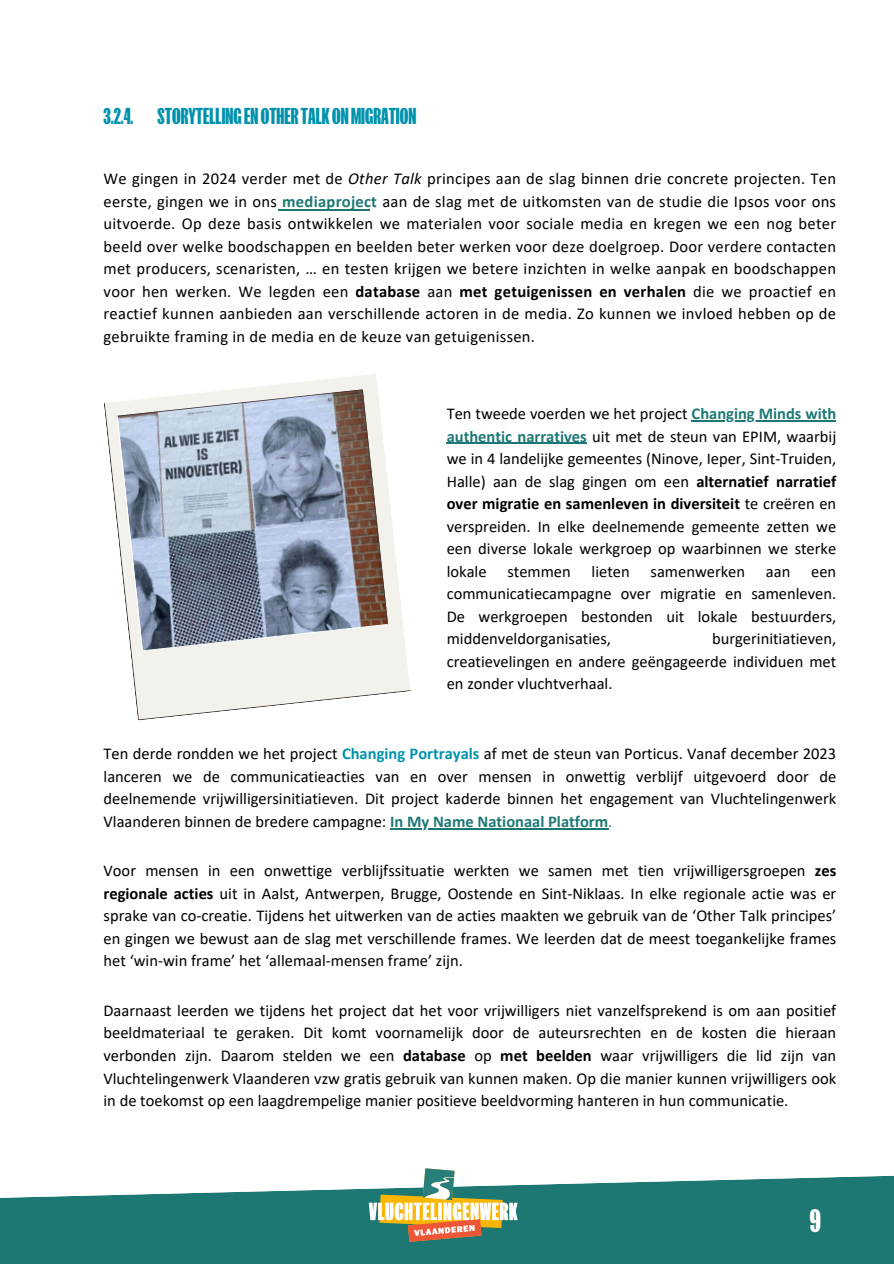
<style>
.page{position:relative;width:894px;height:1264px;background:#fff}
.page>*{position:absolute;margin:0;border:0;box-sizing:border-box;transform-origin:0 0}
.t1{font:700 30px "FK Screamer";color:#fff}
.t2{font:700 21px "FK Screamer";color:#0092ad}
.t3{font:16.5px/22.5px "Calibri";color:#000;text-align:justify}
.s1{font-style:italic}
.s2{font-weight:700;color:#1d7874}
.s3{font-weight:700}
.s4{font-weight:700;color:#0092ad}
.s5{color:#1d7874}
</style>
<div class="page">
<hr style="left:278px;top:209px;width:91px;height:1px;background:#1d7874">
<svg style="left:0;top:1175px;width:893px;height:88px;background:#3a8985"></svg>
<svg style="left:368px;top:1168px;width:149px;height:73px"></svg>
<svg style="left:134px;top:690px;width:277px;height:30px;fill:#f2f1eb"></svg>
<svg style="left:104px;top:374px;width:306px;height:316px;background:#b5bac2"></svg>
<hr style="left:691px;top:420px;width:145px;height:1px;background:#1d7874">
<hr style="left:446px;top:443px;width:140px;height:1px;background:#1d7874">
<hr style="left:390px;top:828px;width:218px;height:1px;background:#1d7874">
<p class="t2" style="left:104px;top:105px;width:31px">3.2.4.</p>
<p class="t2" style="left:157px;top:105px;width:260px">STORYTELLINGEN OTHERTALK ONMIGRATION</p>
<p class="t3" style="left:104px;top:169px;width:733px">We gingen in 2024 verder met de <span class="s1">Other Talk</span> principes aan de slag binnen drie concrete projecten. Ten eerste, gingen we in ons <span class="s2">mediaproject</span> aan de slag met de uitkomsten van de studie die Ipsos voor ons uitvoerde. Op deze basis ontwikkelen we materialen voor sociale media en kregen we een nog beter beeld over welke boodschappen en beelden beter werken voor deze doelgroep. Door verdere contacten met producers, scenaristen, … en testen krijgen we betere inzichten in welke aanpak en boodschappen voor hen werken. We legden een <span class="s3">database</span> aan <span class="s3">met getuigenissen en verhalen</span> die we proactief en reactief kunnen aanbieden aan verschillende actoren in de media. Zo kunnen we invloed hebben op de gebruikte framing in de media en de keuze van getuigenissen.</p>
<p class="t3" style="left:446px;top:404px;width:391px">Ten tweede voerden we het project <span class="s2">Changing Minds with</span></p>
<p class="t3" style="left:446px;top:426px;width:391px"><span class="s2">authentic narratives</span> uit met de steun van EPIM, waarbij we in 4 landelijke gemeentes (Ninove, Ieper, Sint-Truiden, Halle) aan de slag gingen om een <span class="s3">alternatief narratief over migratie en samenleven in diversiteit</span> te creëren en verspreiden. In elke deelnemende gemeente zetten we een diverse lokale werkgroep op waarbinnen we sterke lokale</p>
<p class="t3" style="left:507px;top:561px;width:65px">stemmen</p>
<p class="t3" style="left:591px;top:561px;width:40px">lieten</p>
<p class="t3" style="left:650px;top:561px;width:96px">samenwerken</p>
<p class="t3" style="left:765px;top:561px;width:26px">aan</p>
<p class="t3" style="left:446px;top:561px;width:391px;text-indent:364px">een communicatiecampagne over migratie en samenleven.<br>De werkgroepen bestonden uit lokale bestuurders, middenveldorganisaties,</p>
<p class="t3" style="left:446px;top:629px;width:391px;text-indent:265px">burgerinitiatieven, creatievelingen en andere geëngageerde individuen met en zonder vluchtverhaal.</p>
<p class="t3" style="left:104px;top:744px;width:734px">Ten derde rondden we het project <span class="s4">Changing Portrayals</span> af met de steun van Porticus. Vanaf december 2023 lanceren we de communicatieacties van en over mensen in onwettig verblijf uitgevoerd door de deelnemende vrijwilligersinitiatieven. Dit project kaderde binnen het engagement van Vluchtelingenwerk Vlaanderen binnen de bredere campagne: <span class="s2">In My Name Nationaal Platform</span><span class="s5">.</span></p>
<p class="t3" style="left:104px;top:860px;width:734px">Voor mensen in een onwettige verblijfssituatie werkten we samen met tien vrijwilligersgroepen <span class="s3">zes regionale acties</span> uit in Aalst, Antwerpen, Brugge, Oostende en Sint-Niklaas. In elke regionale actie was er sprake van co-creatie. Tijdens het uitwerken van de acties maakten we gebruik van de ‘Other Talk principes’ en gingen we bewust aan de slag met verschillende frames. We leerden dat de meest toegankelijke frames het ‘win-win frame’ het ‘allemaal-mensen frame’ zijn.</p>
<p class="t3" style="left:103px;top:1000px;width:734px">Daarnaast leerden we tijdens het project dat het voor vrijwilligers niet vanzelfsprekend is om aan positief beeldmateriaal te geraken. Dit komt voornamelijk door de auteursrechten en de kosten die hieraan verbonden zijn. Daarom stelden we een <span class="s3">database</span> op <span class="s3">met beelden</span> waar vrijwilligers die lid zijn van Vluchtelingenwerk Vlaanderen vzw gratis gebruik van kunnen maken. Op die manier kunnen vrijwilligers ook in de toekomst op een laagdrempelige manier positieve beeldvorming hanteren in hun communicatie.</p>
<p class="t1" style="left:809px;top:1204px;width:13px">9</p>
</div>
